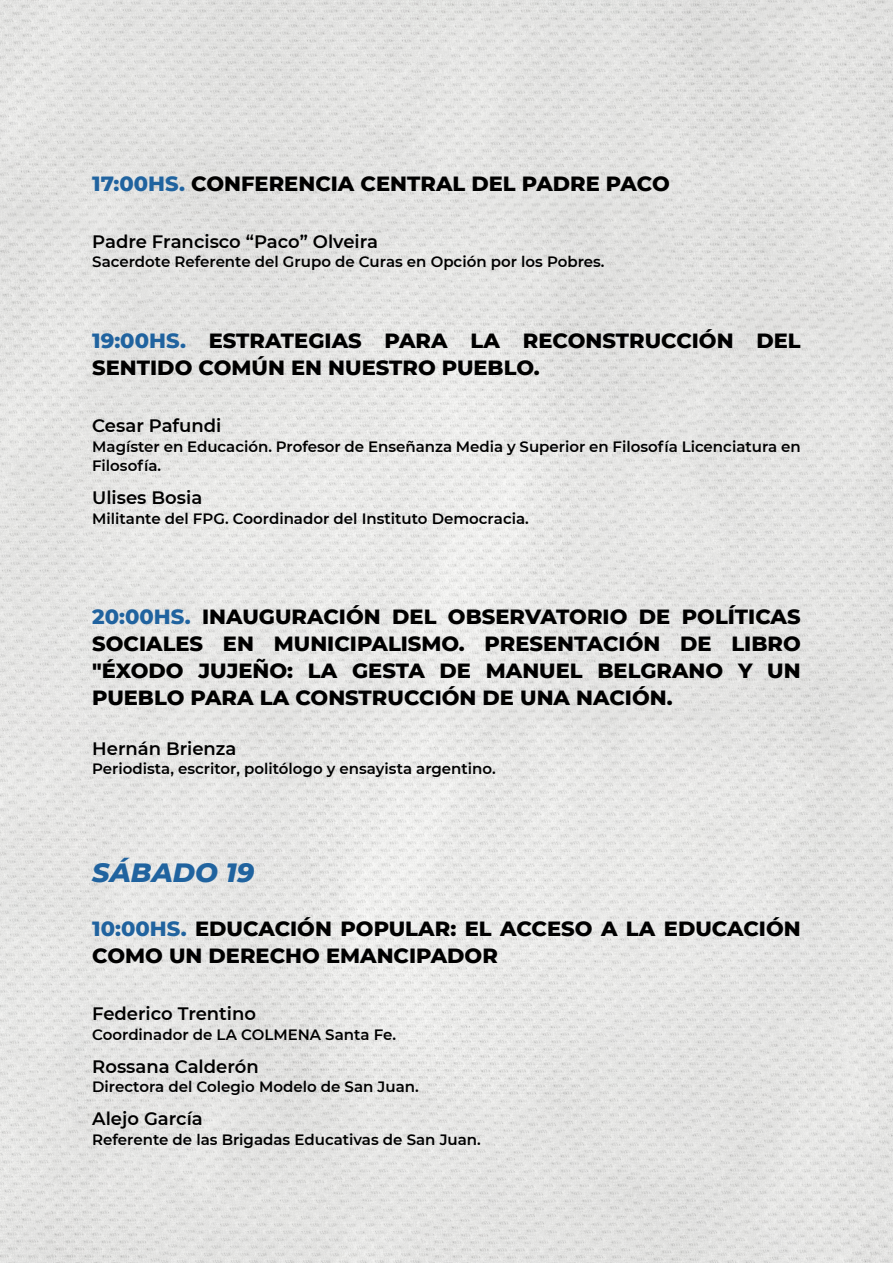
<style>
.page{position:relative;width:893px;height:1263px;background:#fff}
.page>*{position:absolute;margin:0;border:0;box-sizing:border-box;transform-origin:0 0}
.t1{font:italic 800 27px "Montserrat";color:#20639f}
.t2{font:800 21px/27px "Montserrat";color:#000}
.t3{font:600 18px "Montserrat";color:#000}
.t4{font:600 15px/19.5px "Montserrat";color:#000}
.s1{color:#20639f}
</style>
<div class="page">
<img style="left:0;top:0;width:893px;height:1263px">
<h2 class="t2" style="left:92px;top:169px;width:579px"><span class="s1">17:00HS.</span> CONFERENCIA CENTRAL DEL PADRE PACO</h2>
<p class="t3" style="left:92px;top:229px;width:287px">Padre Francisco “Paco” Olveira</p>
<p class="t4" style="left:92px;top:251px;width:514px">Sacerdote Referente del Grupo de Curas en Opción por los Pobres.</p>
<h2 class="t2" style="left:92px;top:326px;width:710px"><span class="s1">19:00HS.</span> ESTRATEGIAS PARA LA RECONSTRUCCIÓN DEL<br>SENTIDO COMÚN EN NUESTRO PUEBLO.</h2>
<p class="t3" style="left:92px;top:413px;width:131px">Cesar Pafundi</p>
<p class="t4" style="left:92px;top:436px;width:710px">Magíster en Educación. Profesor de Enseñanza Media y Superior en Filosofía Licenciatura en<br>Filosofía.</p>
<p class="t3" style="left:92px;top:485px;width:112px">Ulises Bosia</p>
<p class="t4" style="left:92px;top:508px;width:438px">Militante del FPG. Coordinador del Instituto Democracia.</p>
<h2 class="t2" style="left:92px;top:602px;width:710px;text-align:justify"><span class="s1">20:00HS.</span> INAUGURACIÓN DEL OBSERVATORIO DE POLÍTICAS SOCIALES EN MUNICIPALISMO. PRESENTACIÓN DE LIBRO "ÉXODO JUJEÑO: LA GESTA DE MANUEL BELGRANO Y UN PUEBLO PARA LA CONSTRUCCIÓN DE UNA NACIÓN.</h2>
<p class="t3" style="left:92px;top:736px;width:146px">Hernán Brienza</p>
<p class="t4" style="left:92px;top:758px;width:405px">Periodista, escritor, politólogo y ensayista argentino.</p>
<h1 class="t1" style="left:92px;top:853px;width:164px">SÁBADO 19</h1>
<h2 class="t2" style="left:92px;top:914px;width:710px"><span class="s1">10:00HS.</span> EDUCACIÓN POPULAR: EL ACCESO A LA EDUCACIÓN<br>COMO UN DERECHO EMANCIPADOR</h2>
<p class="t3" style="left:92px;top:1001px;width:165px">Federico Trentino</p>
<p class="t4" style="left:92px;top:1024px;width:305px">Coordinador de LA COLMENA Santa Fe.</p>
<p class="t3" style="left:92px;top:1054px;width:168px">Rossana Calderón</p>
<p class="t4" style="left:92px;top:1076px;width:328px">Directora del Colegio Modelo de San Juan.</p>
<p class="t3" style="left:92px;top:1106px;width:112px">Alejo García</p>
<p class="t4" style="left:92px;top:1129px;width:390px">Referente de las Brigadas Educativas de San Juan.</p>
</div>
